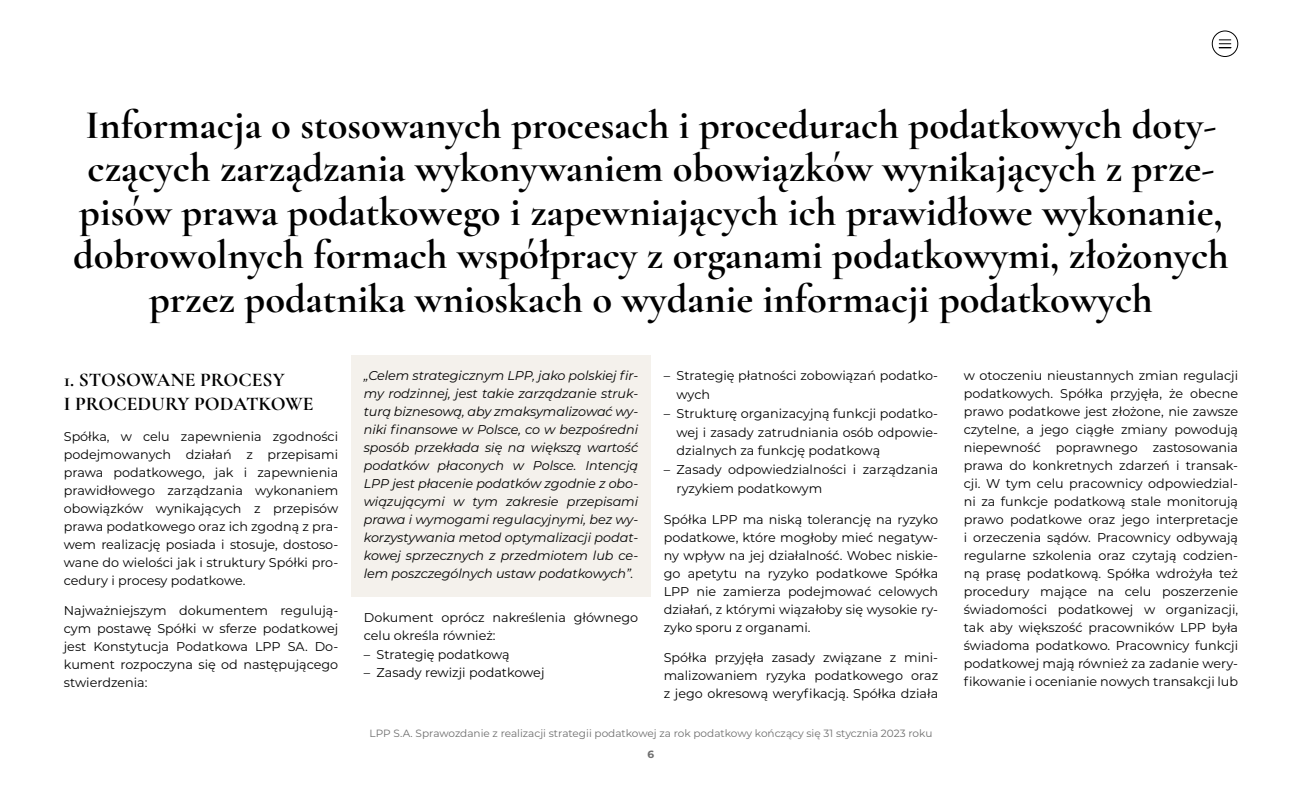
<style>
.page{position:relative;width:1302px;height:791px;background:#fff}
.page>*{position:absolute;margin:0;border:0;box-sizing:border-box;transform-origin:0 0}
.t1{font:700 40.5px/43.5px "Cormorant Garamond";color:#000;text-align:center}
.t2{font:700 19.5px/24px "Cormorant Garamond";color:#000}
.t3{font:12.75px/18px "Montserrat";color:#000;text-align:justify}
.t4{font:italic 12.75px/18px "Montserrat";letter-spacing:-.005em;color:#000;text-align:justify}
.t5{font:10.5px "Montserrat";color:#6e6e6e}
.t6{font:700 10.5px "Montserrat";color:#6e6e6e}
</style>
<div class="page">
<div style="left:351px;top:355px;width:300px;height:242px;background:#f4f1ec"></div>
<div style="left:1211px;top:31px;width:26px;height:26px;border:1px solid #000;border-radius:50%"></div>
<svg style="left:1218px;top:39px;width:12px;height:9px"></svg>
<p class="t1" style="left:73px;top:103px;width:1156px">Informacja o stosowanych procesach i procedurach podatkowych doty&shy;czących zarządzania wykonywaniem obowiązków wynikających z prze&shy;pisów prawa podatkowego i zapewniających ich prawidłowe wykonanie, dobrowolnych formach współpracy z organami podatkowymi, złożonych przez podatnika wnioskach o wydanie informacji podatkowych</p>
<h2 class="t2" style="left:64px;top:367px;width:251px">1. STOSOWANE PROCESY<br>I PROCEDURY PODATKOWE</h2>
<p class="t3" style="left:64px;top:427px;width:276px">Spółka, w celu zapewnienia zgodności podejmowanych działań z przepisami prawa podatkowego, jak i zapewnienia prawidłowego zarządzania wykonaniem obowiązków wynikających z przepisów prawa podatkowego oraz ich zgodną z pra&shy;wem realizację posiada i stosuje, dostoso&shy;wane do wielości jak i struktury Spółki pro&shy;cedury i procesy podatkowe.</p>
<p class="t3" style="left:64px;top:601px;width:276px">Najważniejszym dokumentem regulują&shy;cym postawę Spółki w sferze podatkowej jest Konstytucja Podatkowa LPP SA. Do&shy;kument rozpoczyna się od następującego stwierdzenia:</p>
<p class="t4" style="left:364px;top:366px;width:276px">„Celem strategicznym LPP, jako polskiej fir&shy;my rodzinnej, jest takie zarządzanie struk&shy;turą biznesową, aby zmaksymalizować wy&shy;niki finansowe w Polsce, co w bezpośredni sposób przekłada się na większą wartość podatków płaconych w Polsce. Intencją LPP jest płacenie podatków zgodnie z obo&shy;wiązującymi w tym zakresie przepisami prawa i wymogami regulacyjnymi, bez wy&shy;korzystywania metod optymalizacji podat&shy;kowej sprzecznych z przedmiotem lub ce&shy;lem poszczególnych ustaw podatkowych”.</p>
<p class="t3" style="left:364px;top:608px;width:276px">Dokument oprócz nakreślenia głównego celu określa również:</p>
<p class="t3" style="left:364px;top:645px;width:147px">– Strategię podatkową</p>
<p class="t3" style="left:364px;top:663px;width:182px">– Zasady rewizji podatkowej</p>
<p class="t3" style="left:676px;top:366px;width:263px;line-height:18.8px;text-indent:-13px">– Strategię płatności zobowiązań podatko&shy;wych</p>
<p class="t3" style="left:676px;top:403px;width:263px;line-height:18.8px;text-indent:-13px">– Strukturę organizacyjną funkcji podatko&shy;wej i zasady zatrudniania osób odpowie&shy;dzialnych za funkcję podatkową</p>
<p class="t3" style="left:676px;top:460px;width:263px;line-height:18.8px;text-indent:-13px">– Zasady odpowiedzialności i zarządzania ryzykiem podatkowym</p>
<p class="t3" style="left:663px;top:510px;width:276px">Spółka LPP ma niską tolerancję na ryzyko podatkowe, które mogłoby mieć negatyw&shy;ny wpływ na jej działalność. Wobec niskie&shy;go apetytu na ryzyko podatkowe Spółka LPP nie zamierza podejmować celowych działań, z którymi wiązałoby się wysokie ry&shy;zyko sporu z organami.</p>
<p class="t3" style="left:663px;top:648px;width:276px">Spółka przyjęła zasady związane z mini&shy;malizowaniem ryzyka podatkowego oraz z jego okresową weryfikacją. Spółka działa</p>
<p class="t5" style="left:369px;top:726px;width:564px">LPP S.A. Sprawozdanie z realizacji strategii podatkowej za rok podatkowy kończący się 31 stycznia 2023 roku</p>
<p class="t6" style="left:647px;top:747px;width:8px">6</p>
<p class="t3" style="left:963px;top:366px;width:276px">w otoczeniu nieustannych zmian regulacji podatkowych. Spółka przyjęła, że obecne prawo podatkowe jest złożone, nie zawsze czytelne, a jego ciągłe zmiany powodują niepewność poprawnego zastosowania prawa do konkretnych zdarzeń i transak&shy;cji. W tym celu pracownicy odpowiedzial&shy;ni za funkcje podatkową stale monitorują prawo podatkowe oraz jego interpretacje i orzeczenia sądów. Pracownicy odbywają regularne szkolenia oraz czytają codzien&shy;ną prasę podatkową. Spółka wdrożyła też procedury mające na celu poszerzenie świadomości podatkowej w organizacji, tak aby większość pracowników LPP była świadoma podatkowo. Pracownicy funkcji podatkowej mają również za zadanie wery&shy;fikowanie i ocenianie nowych transakcji lub</p>
</div>
